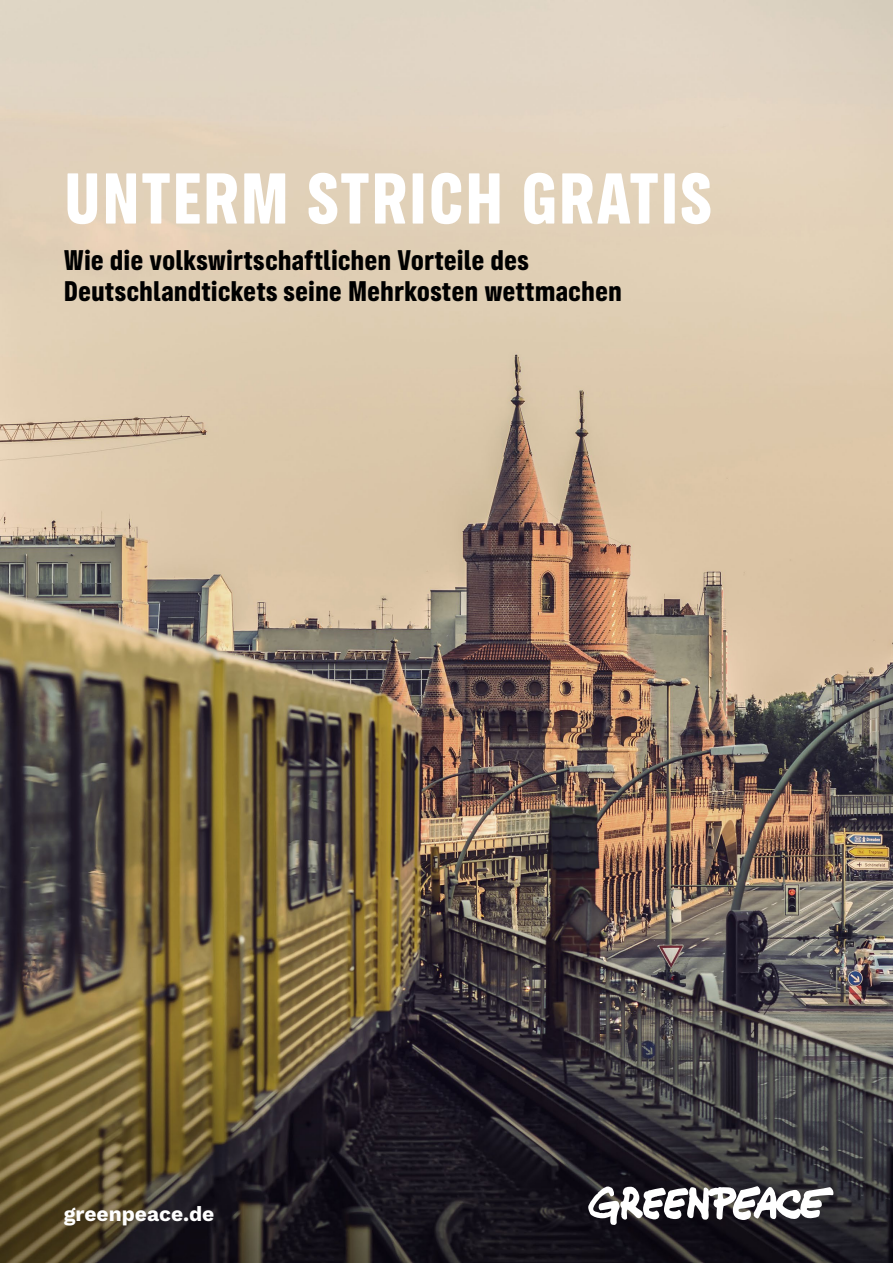
<style>
.page{position:relative;width:893px;height:1263px;background:#fff}
.page>*{position:absolute;margin:0;border:0;box-sizing:border-box;transform-origin:0 0}
.t1{font:700 64.5px "Greenpeace Sans";letter-spacing:.02em;color:#fff}
.t2{font:700 25.5px/30.6px "Greenpeace Sans";color:#000}
.t3{font:700 21px "Work Sans";color:#fff}
</style>
<div class="page">
<img style="left:0;top:0;width:893px;height:1263px">
<svg style="left:588px;top:1186px;width:246px;height:39px"></svg>
<h1 class="t1" style="left:64px;top:148px;width:650px">UNTERM STRICH GRATIS</h1>
<p class="t2" style="left:64px;top:244px;width:560px">Wie die volkswirtschaftlichen Vorteile des<br>Deutschlandtickets seine Mehrkosten wettmachen</p>
<p class="t3" style="left:64px;top:1198px;width:152px">greenpeace.de</p>
</div>
